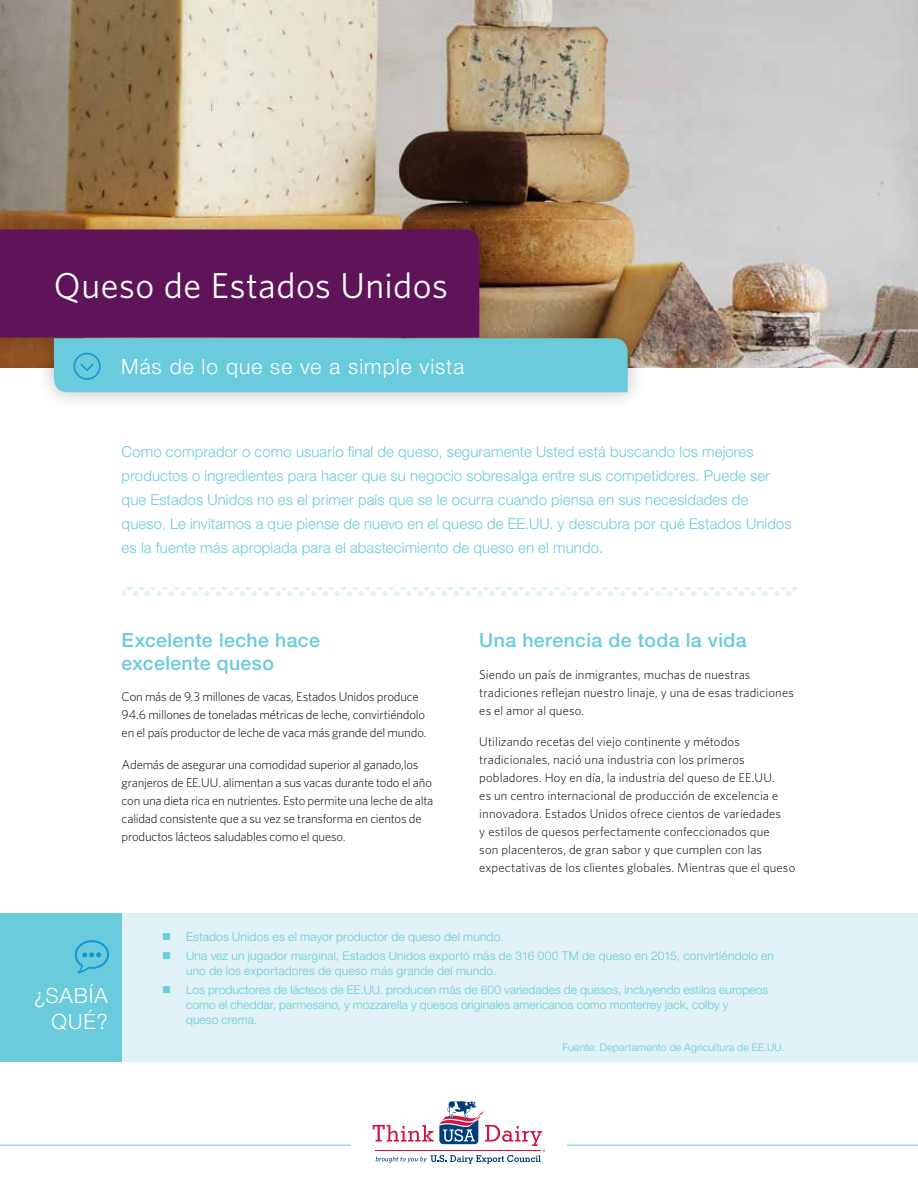
<style>
.page{position:relative;width:918px;height:1188px;background:#fff}
.page>*{position:absolute;margin:0;border:0;box-sizing:border-box;transform-origin:0 0}
.t1{font:36px "Whitney HTF";letter-spacing:.015em;color:#fff}
.t2{font:300 21px/25.2px "Helvetica Neue LT";letter-spacing:.05em;color:#fff;text-align:right}
.t3{font:500 19.5px/22.5px "Helvetica Neue LT";letter-spacing:.02em;color:#69cbdb}
.t4{font:300 15px/24px "Helvetica Neue LT";letter-spacing:.005em;color:#69cbdb}
.t5{font:300 12.75px/18px "Whitney HTF";color:#000}
.t6{font:300 12px/15px "Helvetica Neue LT";letter-spacing:.01em;color:#69cbdb}
.t7{font:300 10.5px "Helvetica Neue LT";letter-spacing:.02em;color:#69cbdb}
</style>
<div class="page">
<img style="left:0;top:0;width:918px;height:367px">
<div style="left:0;top:211px;width:646px;height:200px;background:#000;opacity:.25"></div>
<div style="left:0;top:230px;width:479px;height:108px;background:#5f1358"></div>
<hr style="left:0;top:1145px;width:351px;height:1px;background:#69cbdb">
<hr style="left:567px;top:1145px;width:351px;height:1px;background:#69cbdb">
<div style="left:54px;top:338px;width:574px;height:54px;background:#69cbdb"></div>
<svg style="left:373px;top:1101px;width:172px;height:63px"></svg>
<div style="left:0;top:913px;width:918px;height:149px;background:#e0f2f5"></div>
<div style="left:0;top:913px;width:122px;height:149px;background:#69cbdb"></div>
<svg style="left:75px;top:940px;width:34px;height:33px"></svg>
<svg style="left:122px;top:587px;width:674px;height:9px"></svg>
<h1 class="t1" style="left:54px;top:265px;width:395px">Queso de Estados Unidos</h1>
<h2 class="t2" style="left:121px;top:353px;width:345px">Más de lo que se ve a simple vista</h2>
<p class="t4" style="left:122px;top:439px;width:672px">Como comprador o como usuario final de queso, seguramente Usted está buscando los mejores productos o ingredientes para hacer que su negocio sobresalga entre sus competidores. Puede ser que Estados Unidos no es el primer país que se le ocurra cuando piensa en sus necesidades de queso. Le invitamos a que piense de nuevo en el queso de EE.UU. y descubra por qué Estados Unidos es la fuente más apropiada para el abastecimiento de queso en el mundo.</p>
<h3 class="t3" style="left:122px;top:629px;width:200px">Excelente leche hace excelente queso</h3>
<p class="t5" style="left:122px;top:688px;width:306px">Con más de 9.3 millones de vacas, Estados Unidos produce<br>94.6 millones de toneladas métricas de leche, convirtiéndolo en el país productor de leche de vaca más grande del mundo.</p>
<p class="t5" style="left:122px;top:755px;width:313px">Además de asegurar una comodidad superior al ganado,los granjeros de EE.UU. alimentan a sus vacas durante todo el año con una dieta rica en nutrientes. Esto permite una leche de alta calidad consistente que a su vez se transforma en cientos de productos lácteos saludables como el queso.</p>
<h3 class="t3" style="left:479px;top:629px;width:269px">Una herencia de toda la vida</h3>
<p class="t5" style="left:479px;top:665px;width:316px">Siendo un país de inmigrantes, muchas de nuestras tradiciones reflejan nuestro linaje, y una de esas tradiciones es el amor al queso.</p>
<p class="t5" style="left:479px;top:733px;width:317px">Utilizando recetas del viejo continente y métodos tradicionales, nació una industria con los primeros pobladores. Hoy en día, la industria del queso de EE.UU.<br>es un centro internacional de producción de excelencia e innovadora. Estados Unidos ofrece cientos de variedades<br>y estilos de quesos perfectamente confeccionados que<br>son placenteros, de gran sabor y que cumplen con las expectativas de los clientes globales. Mientras que el queso</p>
<h2 class="t2" style="left:34px;top:983px;width:75px">¿SABÍA<br>QUÉ?</h2>
<p class="t6" style="left:162px;top:929px;width:343px">■ Estados Unidos es el mayor productor de queso del mundo.</p>
<p class="t6" style="left:186px;top:948px;width:589px;text-indent:-24px">■ Una vez un jugador marginal, Estados Unidos exportó más de 316 000 TM de queso en 2015, convirtiéndolo en uno de los exportadores de queso más grande del mundo.</p>
<p class="t6" style="left:186px;top:982px;width:584px;text-indent:-24px">■ Los productores de lácteos de EE.UU. producen más de 600 variedades de quesos, incluyendo estilos europeos como el cheddar, parmesano, y mozzarella y quesos originales americanos como monterrey jack, colby y<br>queso crema.</p>
<p class="t7" style="left:562px;top:1041px;width:224px">Fuente: Departamento de Agricultura de EE.UU.</p>
</div>
